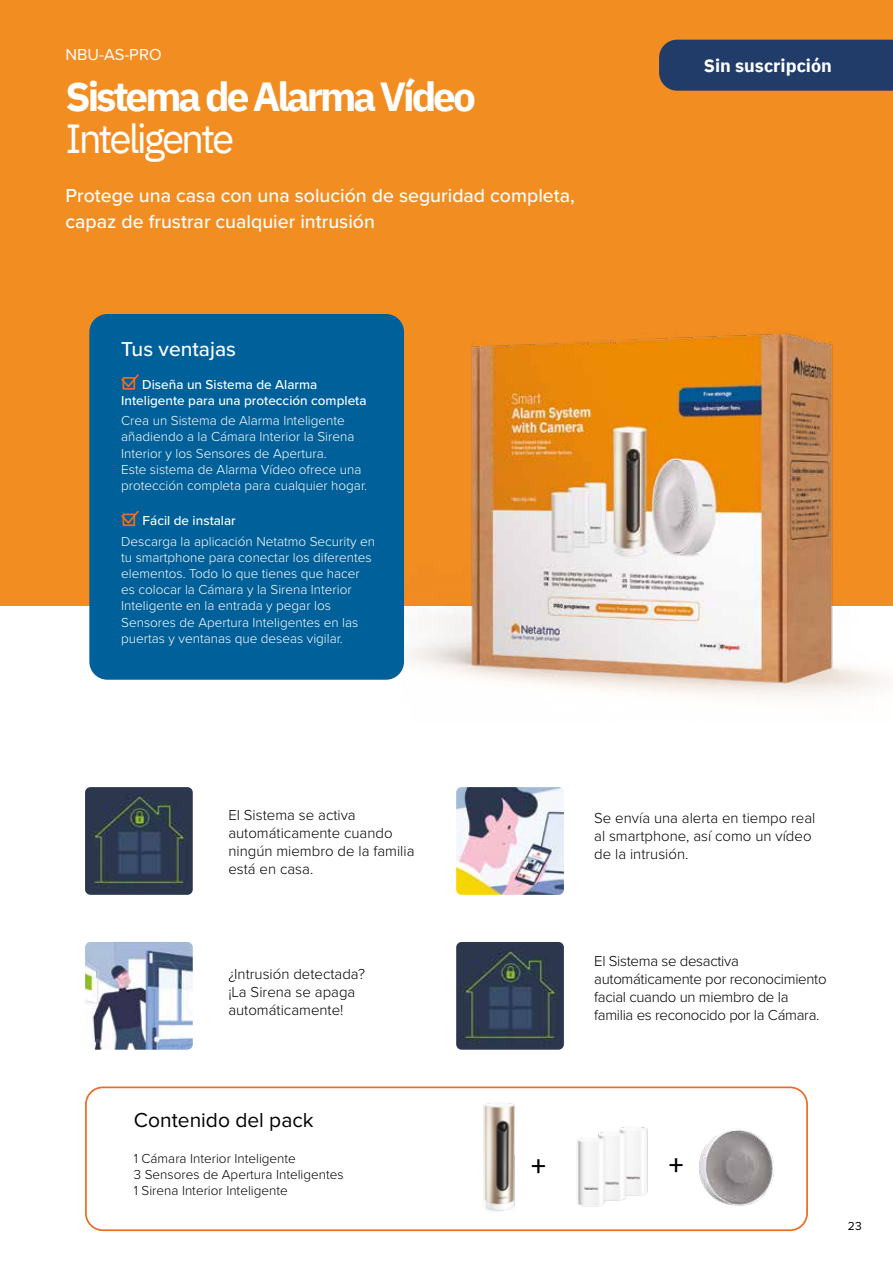
<style>
.page{position:relative;width:893px;height:1263px;background:#fff}
.page>*{position:absolute;margin:0;border:0;box-sizing:border-box;transform-origin:0 0}
.t1{font:700 40.5px "IBM Plex Sans";letter-spacing:-.075em;color:#fff}
.t2{font:40.5px "IBM Plex Sans";letter-spacing:-.075em;color:#fff}
.t3{font:600 29.4px "Proxima Nova";color:#000}
.t4{font:21px "Proxima Nova";color:#000}
.t5{font:500 21px "Proxima Nova";color:#fff}
.t6{font:500 19.5px/25.5px "Proxima Nova";color:#fff}
.t7{font:700 18px "IBM Plex Sans";color:#fff}
.t8{font:16.5px "Proxima Nova";color:#fff}
.t9{font:300 15px/18px "Proxima Nova";color:#000}
.t10{font:300 15px/18px "Proxima Nova";letter-spacing:-.02em;color:#000}
.t11{font:300 13.5px/16.2px "Proxima Nova";color:#fff}
.t12{font:300 13.5px/16.2px "Proxima Nova";color:#000}
.t13{font:500 13.5px/16.2px "Proxima Nova";color:#fff}
.t14{font:12px "Proxima Nova";color:#000}
</style>
<div class="page">
<div style="left:85px;top:1086px;width:723px;height:145px;border:2px solid #ed6c21;border-radius:17px"></div>
<img style="left:483px;top:1103px;width:32px;height:109px">
<img style="left:559px;top:1127px;width:95px;height:105px">
<img style="left:699px;top:1129px;width:75px;height:77px">
<div style="left:0;top:0;width:893px;height:605px;background:#f28d22"></div>
<div style="left:89px;top:314px;width:315px;height:366px;background:#006099;border-radius:18px"></div>
<svg style="left:121px;top:374px;width:18px;height:15px"></svg>
<div style="left:123px;top:513px;width:12px;height:13px;border:2px solid #ed6c21"></div>
<svg style="left:121px;top:510px;width:18px;height:15px"></svg>
<img style="left:403px;top:326px;width:490px;height:372px">
<img style="left:456px;top:942px;width:108px;height:108px">
<img style="left:85px;top:787px;width:108px;height:108px">
<img style="left:456px;top:787px;width:108px;height:108px">
<img style="left:85px;top:942px;width:108px;height:108px">
<div style="left:659px;top:40px;width:234px;height:51px;background:#213c68"></div>
<p class="t8" style="left:66px;top:45px;width:98px">NBU-AS-PRO</p>
<h1 class="t1" style="left:66px;top:64px;width:412px">Sistema de Alarma Vídeo</h1>
<h1 class="t2" style="left:66px;top:108px;width:170px">Inteligente</h1>
<h3 class="t6" style="left:66px;top:183px;width:511px">Protege una casa con una solución de seguridad completa, capaz de frustrar cualquier intrusión</h3>
<h3 class="t5" style="left:121px;top:333px;width:116px">Tus ventajas</h3>
<p class="t13" style="left:121px;top:375px;width:247px;text-indent:21px">Diseña un Sistema de Alarma<br>Inteligente para una protección completa</p>
<p class="t11" style="left:121px;top:412px;width:247px">Crea un Sistema de Alarma Inteligente añadiendo a la Cámara Interior la Sirena Interior y los Sensores de Apertura.<br>Este sistema de Alarma Vídeo ofrece una protección completa para cualquier hogar.</p>
<p class="t13" style="left:143px;top:512px;width:95px">Fácil de instalar</p>
<p class="t11" style="left:121px;top:532px;width:255px">Descarga la aplicación Netatmo Security en tu smartphone para conectar los diferentes elementos. Todo lo que tienes que hacer es colocar la Cámara y la Sirena Interior Inteligente en la entrada y pegar los Sensores de Apertura Inteligentes en las puertas y ventanas que deseas vigilar.</p>
<h3 class="t7" style="left:704px;top:51px;width:130px">Sin suscripción</h3>
<p class="t9" style="left:228px;top:805px;width:188px">El Sistema se activa automáticamente cuando ningún miembro de la familia está en casa.</p>
<p class="t9" style="left:228px;top:964px;width:138px">¿Intrusión detectada? ¡La Sirena se apaga automáticamente!</p>
<h3 class="t4" style="left:134px;top:1107px;width:181px">Contenido del pack</h3>
<p class="t12" style="left:134px;top:1149px;width:211px">1 Cámara Interior Inteligente<br>3 Sensores de Apertura Inteligentes<br>1 Sirena Interior Inteligente</p>
<p class="t9" style="left:594px;top:808px;width:223px">Se envía una alerta en tiempo real al smartphone, así como un vídeo de la intrusión.</p>
<p class="t10" style="left:594px;top:951px;width:234px">El Sistema se desactiva automáticamente por reconocimiento facial cuando un miembro de la familia es reconocido por la Cámara.</p>
<h2 class="t3" style="left:531px;top:1144px;width:16px">+</h2>
<h2 class="t3" style="left:669px;top:1144px;width:16px">+</h2>
<p class="t14" style="left:848px;top:1219px;width:15px">23</p>
</div>
